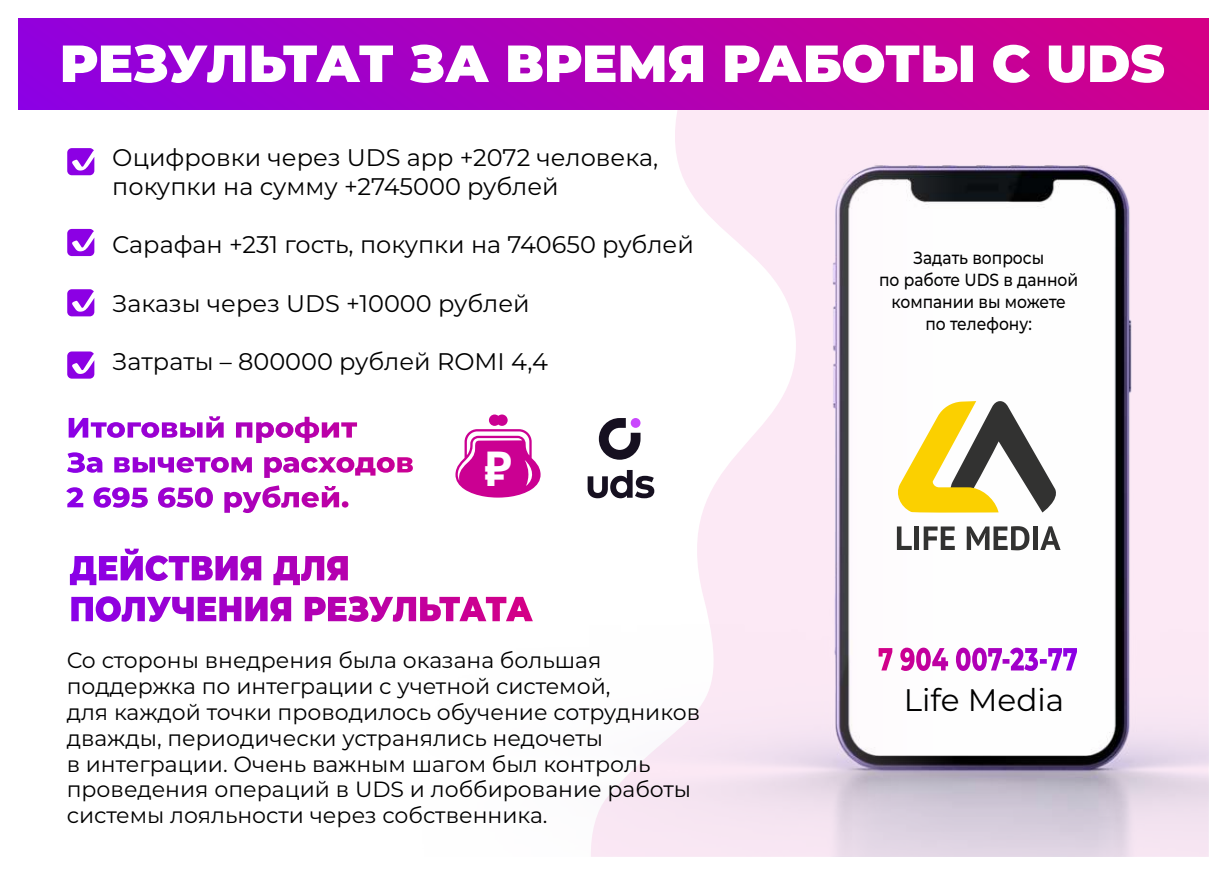
<style>
.page{position:relative;width:1227px;height:876px;background:#fff}
.page>*{position:absolute;margin:0;border:0;box-sizing:border-box;transform-origin:0 0}
.t1{font:900 52px "Montserrat";color:#fff}
.t2{font:700 48px "Arial";color:#fff}
.t3{font:31.2px "Montserrat";color:#000}
.t4{font:24px/29px "Montserrat";color:#000}
.t5{font:22px/25.8px "Montserrat";color:#000}
.t6{font:500 17.6px/21.8px "Montserrat";color:#000;text-align:center;scale:.88 1}
</style>
<div class="page">
<img style="left:406px;top:109px;width:802px;height:747px">
<div style="left:18px;top:18px;width:1190px;height:91px;background:linear-gradient(to right,#8f00e1,#d30087)"></div>
<svg style="left:878px;top:645px;width:200px;height:26px"></svg>
<svg style="left:68px;top:416px;width:290px;height:27px"></svg>
<svg style="left:67px;top:451px;width:347px;height:28px"></svg>
<svg style="left:66px;top:485px;width:283px;height:28px"></svg>
<svg style="left:67px;top:148px;width:27px;height:27px"></svg>
<svg style="left:69px;top:548px;width:279px;height:37px"></svg>
<svg style="left:71px;top:595px;width:463px;height:28px"></svg>
<svg style="left:455px;top:414px;width:85px;height:83px"></svg>
<svg style="left:67px;top:229px;width:27px;height:27px"></svg>
<svg style="left:67px;top:289px;width:27px;height:27px"></svg>
<svg style="left:67px;top:351px;width:27px;height:27px"></svg>
<svg style="left:894px;top:399px;width:166px;height:114px"></svg>
<svg style="left:897px;top:526px;width:14px;height:23px"></svg>
<div style="left:914px;top:526px;width:5px;height:23px;background:#323231"></div>
<svg style="left:923px;top:526px;width:31px;height:23px"></svg>
<svg style="left:966px;top:526px;width:63px;height:24px"></svg>
<hr style="left:1033px;top:526px;width:4px;height:23px;background:#323231">
<svg style="left:1040px;top:526px;width:20px;height:23px"></svg>
<svg style="left:599px;top:418px;width:41px;height:41px"></svg>
<div style="left:630px;top:418px;width:10px;height:9px;background:#c947fd;border-radius:50%"></div>
<svg style="left:587px;top:469px;width:67px;height:29px"></svg>
<h1 class="t1" style="left:60px;top:32px;width:1106px">РЕЗУЛЬТАТ ЗА ВРЕМЯ РАБОТЫ С UDS</h1>
<p class="t4" style="left:112px;top:143px;width:547px">Оцифровки через UDS app +2072 человека, покупки на сумму +2745000 рублей</p>
<p class="t4" style="left:112px;top:230px;width:583px">Сарафан +231 гость, покупки на 740650 рублей</p>
<p class="t4" style="left:112px;top:288px;width:419px">Заказы через UDS +10000 рублей</p>
<p class="t4" style="left:112px;top:346px;width:437px">Затраты – 800000 рублей ROMI 4,4</p>
<h2 class="t2" style="left:484px;top:451px;width:28px">₽</h2>
<p class="t5" style="left:67px;top:647px;width:635px">Со стороны внедрения была оказана большая поддержка по интеграции с учетной системой,<br>для каждой точки проводилось обучение сотрудников дважды, периодически устранялись недочеты<br>в интеграции. Очень важным шагом был контроль проведения операций в UDS и лоббирование работы системы лояльности через собственника.</p>
<p class="t6" style="left:879px;top:247px;width:228px">Задать вопросы<br>по работе UDS в данной компании вы можете по телефону:</p>
<h3 class="t3" style="left:903px;top:680px;width:162px">Life Media</h3>
</div>
